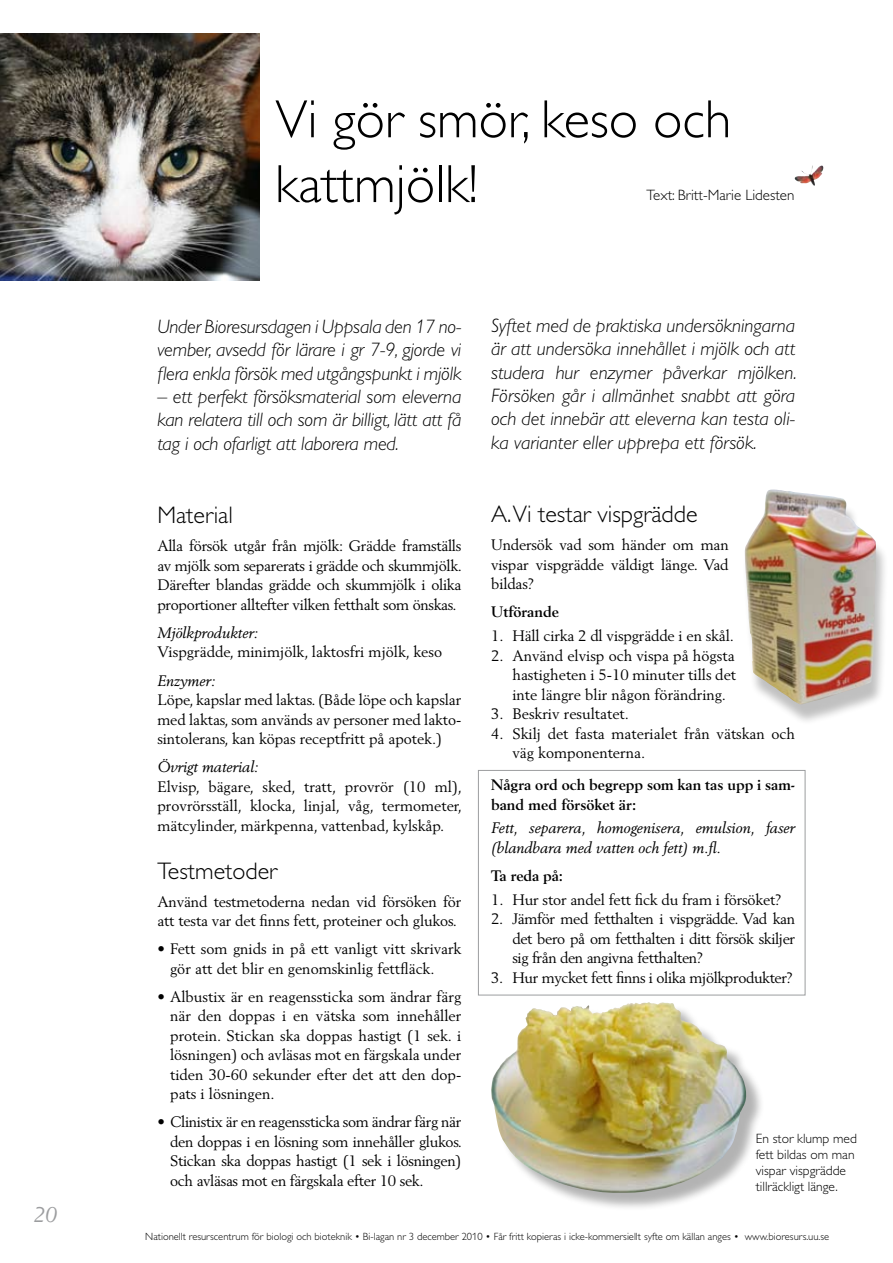
<style>
.page{position:relative;width:893px;height:1263px;background:#fff}
.page>*{position:absolute;margin:0;border:0;box-sizing:border-box;transform-origin:0 0}
.t1{font:300 54px/64.8px "Gill Alt One";color:#000}
.t2{font:300 24px "Gill Alt One";color:#000}
.t3{font:italic 21px "Berling";color:#9c9d9f}
.t4{font:italic 300 19.5px/23.4px "Gill Alt One";letter-spacing:-.01em;color:#000;text-align:justify}
.t5{font:15px/19.5px "Berling";letter-spacing:-.01em;color:#000;text-align:justify}
.t6{font:italic 15px/19.5px "Berling";color:#000}
.t7{font:700 15px/19.5px "Berling";color:#000}
.t8{font:300 15px "Gill Alt One";color:#000}
.t9{font:300 13.5px/16.2px "Gill Alt One";color:#000}
.t10{font:300 10.5px "Gill Alt One";color:#000}
</style>
<div class="page">
<div style="left:478px;top:770px;width:327px;height:225px;background:#fff;border:1px solid #9c9d9f"></div>
<img style="left:795px;top:168px;width:17px;height:15px">
<div style="left:742px;top:495px;width:147px;height:231px;background:#000;opacity:.25"></div>
<img style="left:745px;top:489px;width:131px;height:215px">
<div style="left:493px;top:1004px;width:271px;height:207px;background:#000;opacity:.3"></div>
<img style="left:527px;top:1002px;width:121px;height:13px">
<img style="left:0;top:34px;width:260px;height:246px">
<h3 class="t3" style="left:34px;top:1202px;width:25px">20</h3>
<h1 class="t1" style="left:275px;top:87px;width:457px">Vi gör smör, keso och kattmjölk!</h1>
<p class="t8" style="left:647px;top:187px;width:149px">Text: Britt-Marie Lidesten</p>
<h3 class="t4" style="left:157px;top:315px;width:306px">Under Bioresursdagen i Uppsala den 17 no&shy;vember, avsedd för lärare i gr 7-9, gjorde vi flera enkla försök med utgångspunkt i mjölk</h3>
<h3 class="t4" style="left:157px;top:385px;width:306px">– ett perfekt försöksmaterial som eleverna kan relatera till och som är billigt, lätt att få tag i och ofarligt att laborera med.</h3>
<h2 class="t2" style="left:157px;top:502px;width:77px">Material</h2>
<p class="t5" style="left:157px;top:536px;width:306px">Alla försök utgår från mjölk: Grädde framställs av mjölk som separerats i grädde och skummjölk.<br>Därefter blandas grädde och skummjölk i olika proportioner alltefter vilken fetthalt som önskas.</p>
<p class="t6" style="left:157px;top:623px;width:102px">Mjölkprodukter:</p>
<p class="t5" style="left:157px;top:642px;width:286px">Vispgrädde, minimjölk, laktosfri mjölk, keso</p>
<p class="t6" style="left:157px;top:670px;width:60px">Enzymer:</p>
<p class="t5" style="left:157px;top:690px;width:306px">Löpe, kapslar med laktas. (Både löpe och kapslar med laktas, som används av personer med lakto&shy;sintolerans, kan köpas receptfritt på apotek.)</p>
<p class="t6" style="left:157px;top:757px;width:103px">Övrigt material:</p>
<p class="t5" style="left:157px;top:776px;width:306px">Elvisp, bägare, sked, tratt, provrör (10 ml), provrörsställ, klocka, linjal, våg, termometer, mätcylinder, märkpenna, vattenbad, kylskåp.</p>
<h2 class="t2" style="left:157px;top:857px;width:121px">Testmetoder</h2>
<p class="t5" style="left:157px;top:892px;width:306px">Använd testmetoderna nedan vid försöken för att testa var det finns fett, proteiner och glukos.</p>
<p class="t5" style="left:170px;top:939px;width:293px;text-indent:-13px">• Fett som gnids in på ett vanligt vitt skrivark gör att det blir en genomskinlig fettfläck.</p>
<p class="t5" style="left:170px;top:987px;width:293px;text-indent:-13px">• Albustix är en reagenssticka som ändrar färg när den doppas i en vätska som innehåller protein. Stickan ska doppas hastigt (1 sek. i lösningen) och avläsas mot en färgskala under tiden 30-60 sekunder efter det att den dop&shy;pats i lösningen.</p>
<p class="t5" style="left:170px;top:1112px;width:293px;text-indent:-13px">• Clinistix är en reagenssticka som ändrar färg när den doppas i en lösning som innehåller glukos.<br>Stickan ska doppas hastigt (1 sek i lösningen) och avläsas mot en färgskala efter 10 sek.</p>
<p class="t4" style="left:491px;top:314px;width:307px">Syftet med de praktiska undersökningarna är att undersöka innehållet i mjölk och att studera hur enzymer påverkar mjölken.<br>Försöken går i allmänhet snabbt att göra och det innebär att eleverna kan testa oli&shy;ka varianter eller upprepa ett försök.</p>
<h2 class="t2" style="left:491px;top:501px;width:208px">A.Vi testar vispgrädde</h2>
<p class="t5" style="left:491px;top:535px;width:239px">Undersök vad som händer om man vispar vispgrädde väldigt länge. Vad bildas?</p>
<p class="t7" style="left:491px;top:602px;width:70px">Utförande</p>
<p class="t5" style="left:491px;top:626px;width:244px">1. Häll cirka 2 dl vispgrädde i en skål.</p>
<p class="t5" style="left:512px;top:645px;width:225px;text-indent:-21px">2. Använd elvisp och vispa på högsta hastigheten i 5-10 minuter tills det inte längre blir någon förändring.</p>
<p class="t5" style="left:491px;top:704px;width:139px">3. Beskriv resultatet.</p>
<p class="t5" style="left:512px;top:723px;width:284px;text-indent:-21px">4. Skilj det fasta materialet från vätskan och väg komponenterna.</p>
<p class="t7" style="left:491px;top:775px;width:305px">Några ord och begrepp som kan tas upp i sam&shy;band med försöket är:</p>
<p class="t6" style="left:491px;top:818px;width:306px">Fett, separera, homogenisera, emulsion, faser (blandbara med vatten och fett) m.fl.</p>
<p class="t7" style="left:491px;top:866px;width:73px">Ta reda på:</p>
<p class="t5" style="left:491px;top:889px;width:292px">1. Hur stor andel fett fick du fram i försöket?</p>
<p class="t5" style="left:512px;top:909px;width:284px;text-indent:-21px">2. Jämför med fetthalten i vispgrädde. Vad kan det bero på om fetthalten i ditt försök skiljer sig från den angivna fetthalten?</p>
<p class="t5" style="left:491px;top:967px;width:303px">3. Hur mycket fett finns i olika mjölkprodukter?</p>
<p class="t9" style="left:756px;top:1130px;width:103px">En stor klump med fett bildas om man vispar vispgrädde tillräckligt länge.</p>
<p class="t10" style="left:145px;top:1231px;width:685px">Nationellt resurscentrum för biologi och bioteknik • Bi-lagan nr 3 december 2010 • Får fritt kopieras i icke-kommersiellt syfte om källan anges • www.bioresurs.uu.se</p>
</div>
